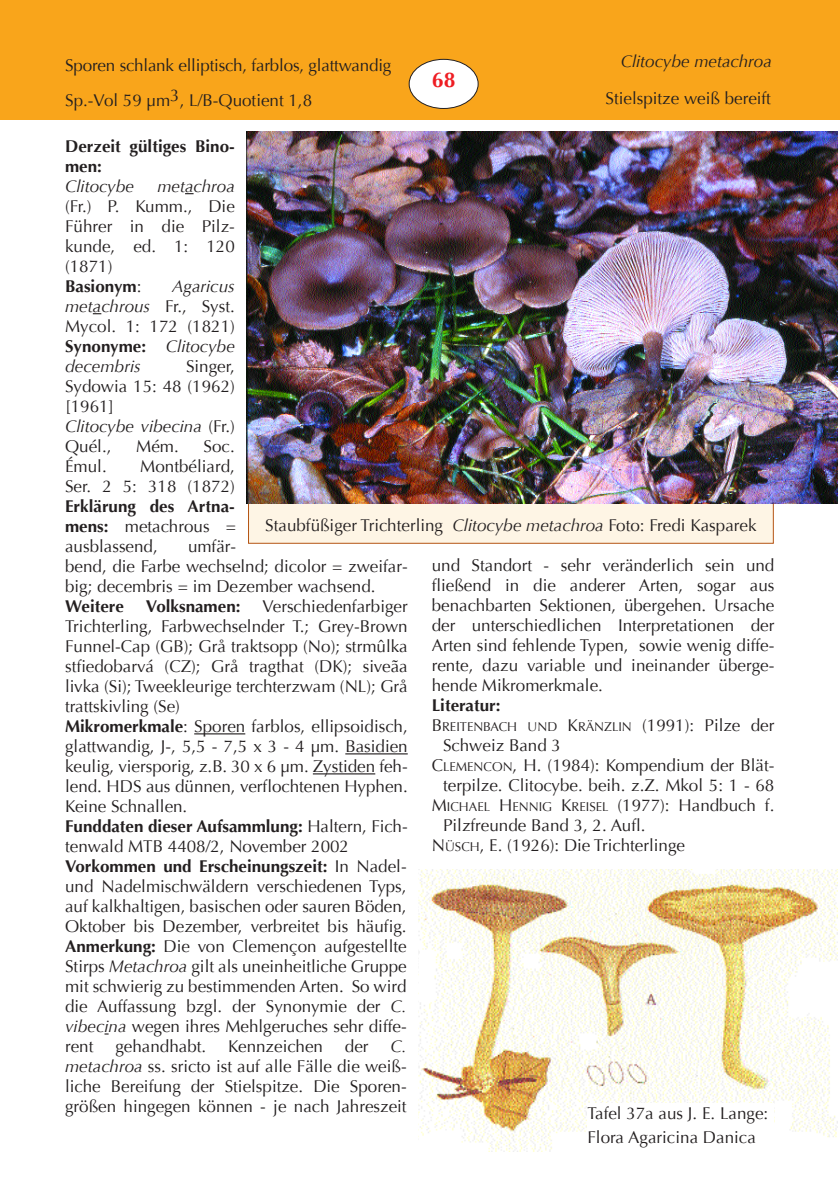
<style>
.page{position:relative;width:840px;height:1191px;background:#fff}
.page>*{position:absolute;margin:0;border:0;box-sizing:border-box;transform-origin:0 0}
.t1{font:700 21.4px "Optima";color:#ee1d23}
.t2{font:17px/20px "Optima";color:#231f20}
.t3{font:italic 17px/20px "Optima";color:#231f20;text-align:justify}
.t4{font:700 17px/20px "Optima";color:#231f20}
.t5{font:12.8px "Optima";color:#231f20}
.s1{font-weight:700}
.s2{font-style:normal}
.s3{font-weight:700;font-style:normal}
.s4{font-style:italic}
.s5{font-weight:400}
.s6{font-size:17px}
.s7{font-size:12.8px}
</style>
<div class="page">
<hr style="left:194px;top:733px;width:51px;height:1px;background:#231f20">
<hr style="left:345px;top:753px;width:62px;height:1px;background:#231f20">
<hr style="left:313px;top:773px;width:62px;height:1px;background:#231f20">
<div style="left:249px;top:499px;width:523px;height:44px;background:#fef5e5"></div>
<div style="left:0;top:0;width:839px;height:119px;background:#f9a51b"></div>
<div style="left:409px;top:59px;width:69px;height:49px;background:#fff;border-radius:50%"></div>
<div style="left:408px;top:59px;width:70px;height:50px;border:2px solid #231f20;border-radius:50%"></div>
<img style="left:247px;top:131px;width:589px;height:372px">
<img style="left:418px;top:869px;width:418px;height:282px">
<div style="left:587px;top:1103px;width:186px;height:50px;background:#fff"></div>
<p class="t2" style="left:65px;top:56px;width:327px">Sporen schlank elliptisch, farblos, glattwandig</p>
<p class="t3" style="left:620px;top:52px;width:153px">Clitocybe metachroa</p>
<p class="t2" style="left:605px;top:88px;width:167px">Stielspitze weiß bereift</p>
<p class="t1" style="left:431px;top:67px;width:25px">68</p>
<p class="t2" style="left:65px;top:91px;width:248px">Sp.-Vol 59 µm3, L/B-Quotient 1,8</p>
<p class="t4" style="left:65px;top:136px;width:171px">Derzeit gültiges Bino&shy;men:</p>
<p class="t3" style="left:65px;top:176px;width:70px">Clitocybe</p>
<p class="t3" style="left:157px;top:176px;width:79px">metachroa</p>
<p class="t2" style="left:65px;top:196px;width:171px">(Fr.) P. Kumm., Die<br>Führer in die Pilz&shy;kunde, ed. 1: 120 (1871)<br><span class="s1">Basionym</span>:</p>
<p class="t3" style="left:65px;top:276px;width:171px;text-indent:107px">Agaricus metachrous <span class="s2">Fr., Syst.<br>Mycol. 1: 172 (1821)<br></span><span class="s3">Synonyme:</span> Clitocybe decembris</p>
<p class="t2" style="left:65px;top:356px;width:171px;text-indent:121px">Singer,<br>Sydowia 15: 48 (1962) [1961]<br><span class="s4">Clitocybe vibecina</span> (Fr.)<br>Quél.,</p>
<p class="t2" style="left:136px;top:436px;width:44px">Mém.</p>
<p class="t2" style="left:203px;top:436px;width:33px">Soc.</p>
<p class="t2" style="left:65px;top:456px;width:43px">Émul.</p>
<p class="t2" style="left:65px;top:456px;width:171px;text-align:right">Montbéliard,<br>Ser. 2 5: 318 (1872)</p>
<p class="t4" style="left:65px;top:496px;width:172px;text-align:justify">Erklärung des Artna&shy;mens: <span class="s5">metachrous = ausblassend,</span></p>
<p class="t2" style="left:265px;top:515px;width:492px">Staubfüßiger Trichterling <span class="s4">Clitocybe metachroa</span> Foto: Fredi Kasparek</p>
<p class="t2" style="left:65px;top:536px;width:344px;text-indent:123px">umfär-<br>bend, die Farbe wechselnd; dicolor = zweifar&shy;big; decembris = im Dezember wachsend.</p>
<p class="t4" style="left:65px;top:596px;width:60px">Weitere</p>
<p class="t4" style="left:146px;top:596px;width:96px">Volksnamen:</p>
<p class="t2" style="left:431px;top:555px;width:344px;text-align:justify">und Standort - sehr veränderlich sein und fließend in die anderer Arten, sogar aus benachbarten Sektionen, übergehen. Ursache der unterschiedlichen Interpretationen der Arten sind fehlende Typen, sowie wenig diffe&shy;rente, dazu variable und ineinander überge&shy;hende Mikromerkmale.</p>
<p class="t4" style="left:431px;top:695px;width:70px">Literatur:</p>
<p class="t5" style="left:431px;top:719px;width:344px"><span class="s6">B</span>REITENBACH UND <span class="s6">K</span>RäNZLIN <span class="s6">(1991): Pilze der</span></p>
<p class="t2" style="left:443px;top:735px;width:119px">Schweiz Band 3</p>
<p class="t2" style="left:431px;top:755px;width:344px">C<span class="s7">LEMENCON</span>, H. (1984): Kompendium der Blät-</p>
<p class="t2" style="left:443px;top:775px;width:332px">terpilze. Clitocybe. beih. z.Z. Mkol 5: 1 - 68</p>
<p class="t2" style="left:431px;top:795px;width:344px">M<span class="s7">ICHAEL</span> H<span class="s7">ENNIG</span> K<span class="s7">REISEL</span> (1977): Handbuch f.</p>
<p class="t2" style="left:443px;top:815px;width:204px">Pilzfreunde Band 3, 2. Aufl.</p>
<p class="t2" style="left:431px;top:835px;width:255px">N<span class="s7">üSCH</span>, E. (1926): Die Trichterlinge</p>
<p class="t2" style="left:65px;top:596px;width:344px;text-indent:197px">Verschiedenfarbiger Trichterling, Farbwechselnder T.; Grey-Brown Funnel-Cap (GB); Grå traktsopp (No); strmûlka stfiedobarvá (CZ); Grå tragthat (DK); siveãa livka (Si); Tweekleurige terchterzwam (NL); Grå trattskivling (Se)<br><span class="s1">Mikromerkmale</span>: Sporen farblos, ellipsoidisch, glattwandig, J-, 5,5 - 7,5 x 3 - 4 µm. Basidien keulig, viersporig, z.B. 30 x 6 µm. Zystiden feh&shy;lend. HDS aus dünnen, verflochtenen Hyphen.<br>Keine Schnallen.<br><span class="s1">Funddaten dieser Aufsammlung:</span> Haltern, Fich&shy;tenwald MTB 4408/2, November 2002<br><span class="s1">Vorkommen und Erscheinungszeit:</span> In Nadel&shy;und Nadelmischwäldern verschiedenen Typs, auf kalkhaltigen, basischen oder sauren Böden, Oktober bis Dezember, verbreitet bis häufig.<br><span class="s1">Anmerkung:</span> Die von Clemençon aufgestellte Stirps <span class="s4">Metachroa</span> gilt als uneinheitliche Gruppe mit schwierig zu bestimmenden Arten. So wird die Auffassung bzgl. der Synonymie der <span class="s4">C. vibecina</span> wegen ihres Mehlgeruches sehr diffe&shy;rent</p>
<p class="t2" style="left:115px;top:1036px;width:92px">gehandhabt.</p>
<p class="t2" style="left:228px;top:1036px;width:96px">Kennzeichen</p>
<p class="t2" style="left:345px;top:1036px;width:25px">der</p>
<p class="t2" style="left:65px;top:1036px;width:343px;text-align:justify;text-indent:325px"><span class="s4">C. metachroa</span> ss. sricto ist auf alle Fälle die weiß&shy;liche Bereifung der Stielspitze. Die Sporen&shy;größen hingegen können - je nach Jahreszeit</p>
<p class="t2" style="left:587px;top:1101px;width:182px;line-height:24.2px">Tafel 37a aus J. E. Lange:<br>Flora Agaricina Danica</p>
</div>
